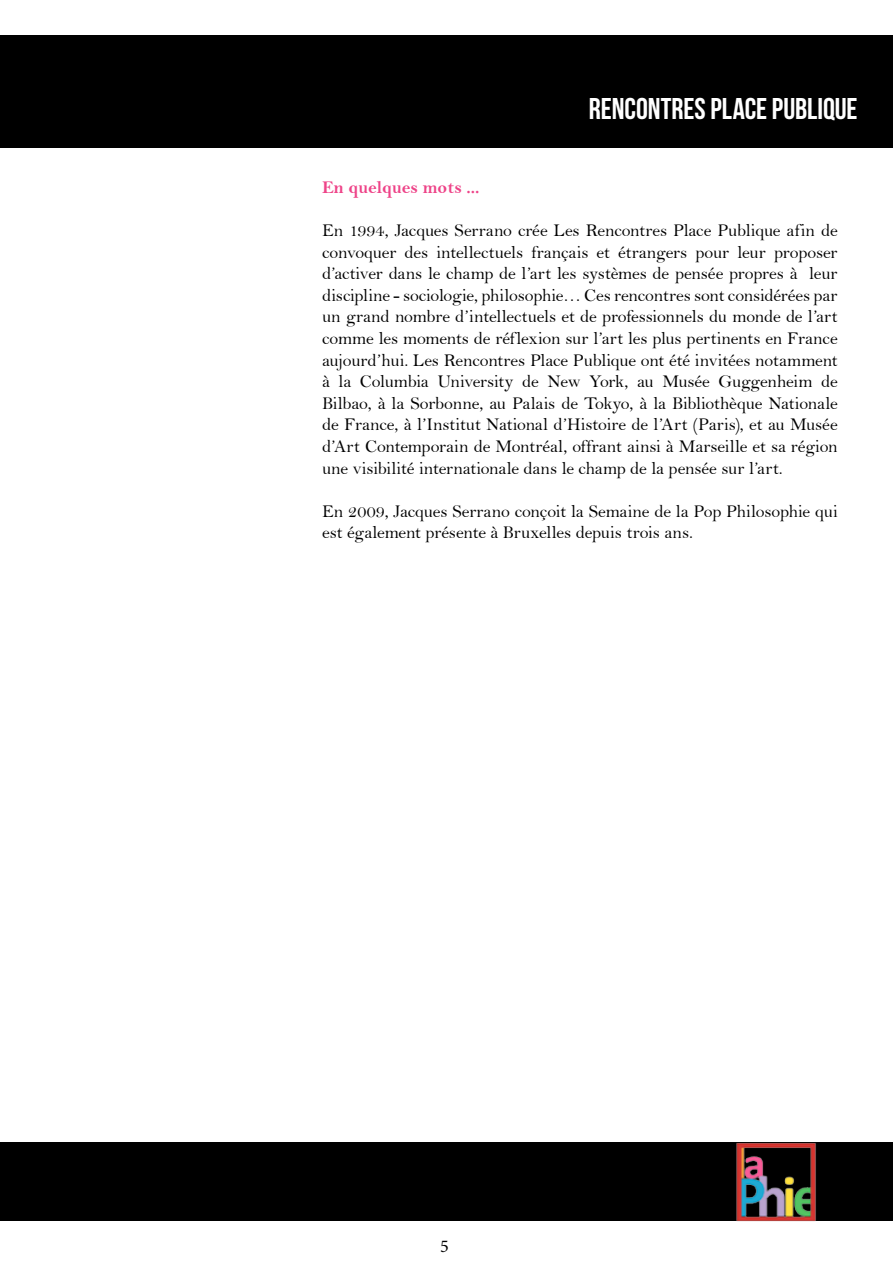
<style>
.page{position:relative;width:893px;height:1263px;background:#fff}
.page>*{position:absolute;margin:0;border:0;box-sizing:border-box;transform-origin:0 0}
.t1{font:30px "Bebas Neue";color:#fff}
.t2{font:18px/21.6px "Bell";letter-spacing:-.01em;color:#000;text-align:justify}
.t3{font:18px "Bell MT Bold";color:#ee4388}
.t4{font:18px "Minion Pro";color:#000}
</style>
<div class="page">
<div style="left:1px;top:35px;width:892px;height:112px;background:#000"></div>
<div style="left:1px;top:1142px;width:892px;height:79px;background:#000"></div>
<img style="left:736px;top:1142px;width:80px;height:80px">
<h1 class="t1" style="left:589px;top:92px;width:270px">RENCONTRES PLACE PUBLIQUE</h1>
<p class="t3" style="left:322px;top:176px;width:159px">En quelques mots ...</p>
<p class="t2" style="left:322px;top:219px;width:517px">En 1994, Jacques Serrano crée Les Rencontres Place Publique afin de convoquer des intellectuels français et étrangers pour leur proposer d’activer dans le champ de l’art les systèmes de pensée propres à leur discipline - sociologie, philosophie… Ces rencontres sont considérées par un grand nombre d’intellectuels et de professionnels du monde de l’art comme les moments de réflexion sur l’art les plus pertinents en France aujourd’hui. Les Rencontres Place Publique ont été invitées notamment à la Columbia University de New York, au Musée Guggenheim de Bilbao, à la Sorbonne, au Palais de Tokyo, à la Bibliothèque Nationale de France, à l’Institut National d’Histoire de l’Art (Paris), et au Musée d’Art Contemporain de Montréal, offrant ainsi à Marseille et sa région une visibilité internationale dans le champ de la pensée sur l’art.</p>
<p class="t2" style="left:322px;top:500px;width:517px">En 2009, Jacques Serrano conçoit la Semaine de la Pop Philosophie qui est également présente à Bruxelles depuis trois ans.</p>
<p class="t4" style="left:440px;top:1234px;width:10px">5</p>
</div>
